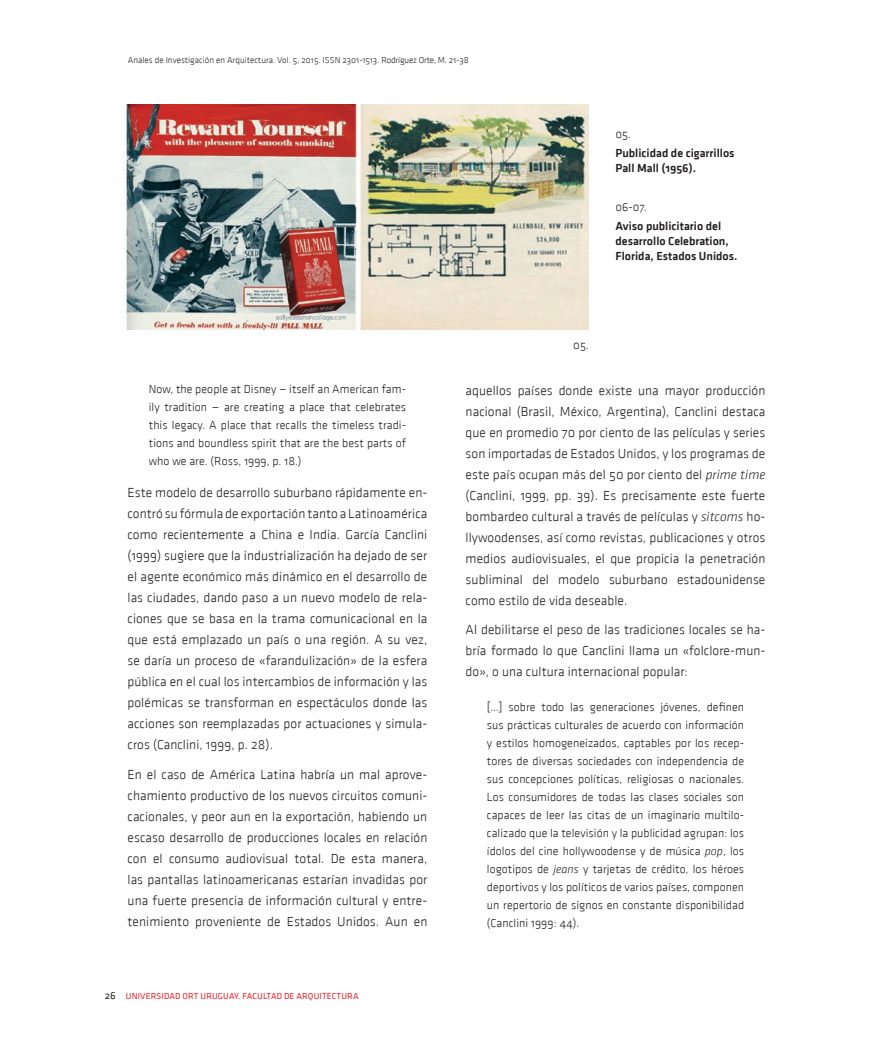
<style>
.page{position:relative;width:893px;height:1063px;background:#fff}
.page>*{position:absolute;margin:0;border:0;box-sizing:border-box;transform-origin:0 0}
.TXT{font:13.5px/21px "Klavika Light OSF";letter-spacing:.005em;color:#231f20;text-align:justify}
.CITA{font:12px/18px "Klavika Light OSF";letter-spacing:.005em;color:#231f20;text-align:justify}
._01_ley_ley{font:12px/15px "Klavika Medium OSF";color:#231f20}
._00_num_ley{font:12px "Klavika Light OSF";color:#231f20}
.t1{font:9px "Klavika Light OSF";color:#231f20}
.t2{font:9px "Klavika Regular OSF";letter-spacing:.015em;color:#ee1d23}
.s1{font-size:10.5px;color:#231f20}
.s2{font-family:"Klavika Light Italic OSF"}
</style>
<div class="page">
<img style="left:123px;top:104px;width:466px;height:226px">
<p class="t1" style="left:128px;top:55px;width:342px">Anales de Investigación en Arquitectura. Vol. 5, 2015. ISSN 2301-1513. Rodríguez Orte, M. 21-38</p>
<p class="_00_num_ley" style="left:615px;top:128px;width:17px">05.</p>
<p class="_01_ley_ley" style="left:615px;top:146px;width:121px">Publicidad de cigarrillos<br>Pall Mall (1956).</p>
<p class="_00_num_ley" style="left:615px;top:201px;width:33px">06-07.</p>
<p class="_01_ley_ley" style="left:615px;top:219px;width:123px">Aviso publicitario del desarrollo Celebration,<br>Florida, Estados Unidos.</p>
<p class="CITA" style="left:573px;top:336px;width:17px">05.</p>
<p class="CITA" style="left:149px;top:380px;width:259px">Now, the people at Disney — itself an American fam&shy;ily tradition — are creating a place that celebrates this legacy. A place that recalls the timeless tradi&shy;tions and boundless spirit that are the best parts of who we are. (Ross, 1999, p. 18.)</p>
<p class="TXT" style="left:128px;top:482px;width:301px">Este modelo de desarrollo suburbano rápidamente en&shy;contró su fórmula de exportación tanto a Latinoamérica como recientemente a China e India. García Canclini (1999) sugiere que la industrialización ha dejado de ser el agente económico más dinámico en el desarrollo de las ciudades, dando paso a un nuevo modelo de rela&shy;ciones que se basa en la trama comunicacional en la que está emplazado un país o una región. A su vez, se daría un proceso de «farandulización» de la esfera pública en el cual los intercambios de información y las polémicas se transforman en espectáculos donde las acciones son reemplazadas por actuaciones y simula&shy;cros (Canclini, 1999, p. 28).</p>
<p class="TXT" style="left:128px;top:764px;width:301px">En el caso de América Latina habría un mal aprove&shy;chamiento productivo de los nuevos circuitos comuni&shy;cacionales, y peor aun en la exportación, habiendo un escaso desarrollo de producciones locales en relación con el consumo audiovisual total. De esta manera, las pantallas latinoamericanas estarían invadidas por una fuerte presencia de información cultural y entre&shy;tenimiento proveniente de Estados Unidos. Aun en</p>
<p class="t2" style="left:105px;top:992px;width:255px"><span class="s1">26</span> UNIVERSIDAD ORT URUGUAY. FACULTAD DE ARQUITECTURA</p>
<p class="TXT" style="left:466px;top:380px;width:301px">aquellos países donde existe una mayor producción nacional (Brasil, México, Argentina), Canclini destaca que en promedio 70 por ciento de las películas y series son importadas de Estados Unidos, y los programas de este país ocupan más del 50 por ciento del <span class="s2">prime time </span>(Canclini, 1999, pp. 39). Es precisamente este fuerte bombardeo cultural a través de películas y <span class="s2">sitcoms</span> ho&shy;llywoodenses, así como revistas, publicaciones y otros medios audiovisuales, el que propicia la penetración subliminal del modelo suburbano estadounidense como estilo de vida deseable.</p>
<p class="TXT" style="left:466px;top:619px;width:301px">Al debilitarse el peso de las tradiciones locales se ha&shy;bría formado lo que Canclini llama un «folclore-mun&shy;do», o una cultura internacional popular:</p>
<p class="CITA" style="left:487px;top:698px;width:259px">[…] sobre todo las generaciones jóvenes, definen sus prácticas culturales de acuerdo con información y estilos homogeneizados, captables por los recep&shy;tores de diversas sociedades con independencia de sus concepciones políticas, religiosas o nacionales.<br>Los consumidores de todas las clases sociales son capaces de leer las citas de un imaginario multilo&shy;calizado que la televisión y la publicidad agrupan: los ídolos del cine hollywoodense y de música <span class="s2">pop</span>, los logotipos de <span class="s2">jeans</span> y tarjetas de crédito, los héroes deportivos y los políticos de varios países, componen un repertorio de signos en constante disponibilidad (Canclini 1999: 44).</p>
</div>
